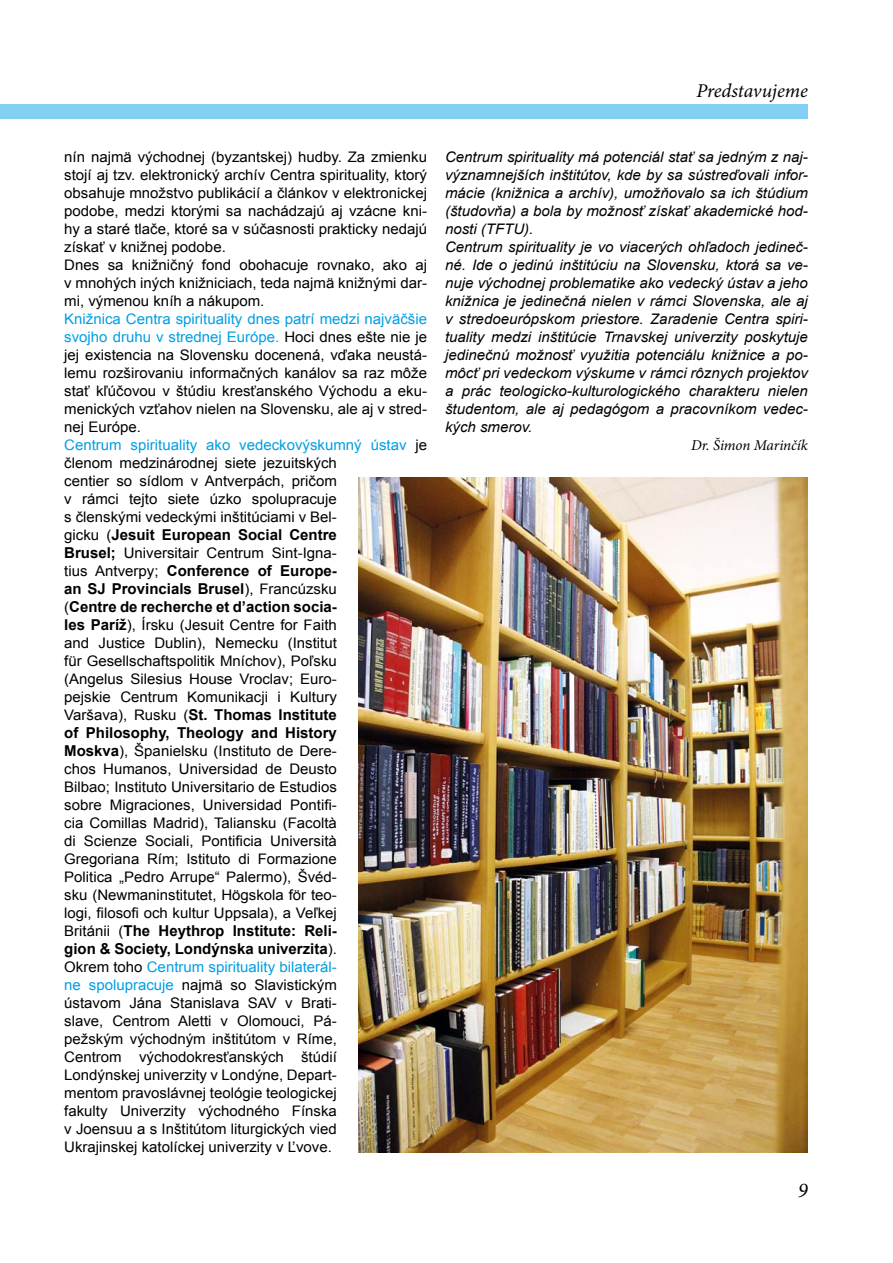
<style>
.page{position:relative;width:893px;height:1263px;background:#fff}
.page>*{position:absolute;margin:0;border:0;box-sizing:border-box;transform-origin:0 0}
.t1{font:italic 21px "Minion Pro";color:#000}
.t2{font:italic 19.5px "Minion Pro";letter-spacing:-.005em;color:#000}
.t3{font:700 15px/18px "Arial";color:#000}
.t4{font:italic 15px "Minion Pro";letter-spacing:-.01em;color:#000}
.t5{font:14.55px/18px "Arial";color:#000;text-align:justify}
.t6{font:italic 14.55px/18px "Arial";color:#000}
.s1{color:#009fe3}
.s2{font-weight:400;font-size:14.55px}
.s3{font-weight:700;font-size:15px}
</style>
<div class="page">
<div style="left:0;top:104px;width:808px;height:15px;background:#83d0f5"></div>
<img style="left:358px;top:478px;width:450px;height:674px">
<h2 class="t2" style="left:696px;top:78px;width:113px">Predstavujeme</h2>
<p class="t5" style="left:64px;top:148px;width:364px;text-align:left">nín najmä východnej (byzantskej) hudby. Za zmienku stojí aj tzv. elektronický archív Centra spirituality, ktorý obsahuje množstvo publikácií a článkov v elektronickej podobe, medzi ktorými sa nachádzajú aj vzácne kni&shy;hy a staré tlače, ktoré sa v súčasnosti prakticky nedajú získať v knižnej podobe.<br>Dnes sa knižničný fond obohacuje rovnako, ako aj v mnohých iných knižniciach, teda najmä knižnými dar&shy;mi, výmenou kníh a nákupom.</p>
<p class="t5" style="left:64px;top:310px;width:364px;text-align:left"><span class="s1">Knižnica Centra spirituality dnes patrí medzi najväčšie svojho druhu v strednej Európe.</span> Hoci dnes ešte nie je jej existencia na Slovensku docenená, vďaka neustá&shy;lemu rozširovaniu informačných kanálov sa raz môže stať kľúčovou v štúdiu kresťanského Východu a eku&shy;menických vzťahov nielen na Slovensku, ale aj v stred&shy;nej Európe.<br><span class="s1">Centrum spirituality ako vedeckovýskumný ústav</span> je členom medzinárodnej siete jezuitských<br>centier so sídlom v Antverpách, pričom<br>v rámci tejto siete úzko spolupracuje<br>s členskými vedeckými inštitúciami v Bel-</p>
<p class="t3" style="left:64px;top:526px;width:274px"><span class="s2">gicku (</span>Jesuit European Social Centre</p>
<p class="t5" style="left:64px;top:544px;width:274px"><span class="s3">Brusel;</span> Universitair Centrum Sint-Igna-</p>
<p class="t3" style="left:64px;top:562px;width:274px;text-align:justify"><span class="s2">tius Antverpy;</span> Conference of Europe&shy;an SJ Provincials Brusel<span class="s2">), Francúzsku (</span>Centre de recherche et d’action socia-</p>
<p class="t5" style="left:64px;top:616px;width:274px"><span class="s3">les Paríž</span>), Írsku (Jesuit Centre for Faith and Justice Dublin), Nemecku (Institut für Gesellschaftspolitik Mníchov), Poľsku (Angelus Silesius House Vroclav; Euro&shy;pejskie Centrum Komunikacji i Kultury</p>
<p class="t3" style="left:64px;top:706px;width:274px"><span class="s2">Varšava), Rusku (</span>St. Thomas Institute of Philosophy, Theology and History</p>
<p class="t5" style="left:64px;top:742px;width:274px"><span class="s3">Moskva</span>), Španielsku (Instituto de Dere&shy;chos Humanos, Universidad de Deusto Bilbao; Instituto Universitario de Estudios sobre Migraciones, Universidad Pontifi&shy;cia Comillas Madrid), Taliansku (Facoltà di Scienze Sociali, Pontificia Università Gregoriana Rím; Istituto di Formazione Politica „Pedro Arrupe“ Palermo), Švéd&shy;sku (Newmaninstitutet, Högskola för teo&shy;logi, filosofi och kultur Uppsala), a Veľkej</p>
<p class="t3" style="left:64px;top:922px;width:274px"><span class="s2">Británii (</span>The Heythrop Institute: Reli&shy;gion &amp; Society, Londýnska univerzita<span class="s2">).</span></p>
<p class="t5" style="left:64px;top:958px;width:274px">Okrem toho <span class="s1">Centrum spirituality bilaterál&shy;ne spolupracuje</span> najmä so Slavistickým ústavom Jána Stanislava SAV v Brati&shy;slave, Centrom Aletti v Olomouci, Pá&shy;pežským východným inštitútom v Ríme, Centrom východokresťanských štúdií Londýnskej univerzity v Londýne, Depart&shy;mentom pravoslávnej teológie teologickej fakulty Univerzity východného Fínska v Joensuu a s Inštitútom liturgických vied Ukrajinskej katolíckej univerzity v Ľvove.</p>
<p class="t6" style="left:445px;top:148px;width:364px">Centrum spirituality má potenciál stať sa jedným z naj&shy;významnejších inštitútov, kde by sa sústreďovali infor&shy;mácie (knižnica a archív), umožňovalo sa ich štúdium (študovňa) a bola by možnosť získať akademické hod&shy;nosti (TFTU).<br>Centrum spirituality je vo viacerých ohľadoch jedineč&shy;né. Ide o jedinú inštitúciu na Slovensku, ktorá sa ve&shy;nuje východnej problematike ako vedecký ústav a jeho knižnica je jedinečná nielen v rámci Slovenska, ale aj v stredoeurópskom priestore. Zaradenie Centra spiri&shy;tuality medzi inštitúcie Trnavskej univerzity poskytuje jedinečnú možnosť využitia potenciálu knižnice a po&shy;môcť pri vedeckom výskume v rámci rôznych projektov a prác teologicko-kulturologického charakteru nielen študentom, ale aj pedagógom a pracovníkom vedec&shy;kých smerov.</p>
<p class="t4" style="left:691px;top:435px;width:118px">Dr. Šimon Marinčík</p>
<h1 class="t1" style="left:798px;top:1176px;width:12px">9</h1>
</div>
